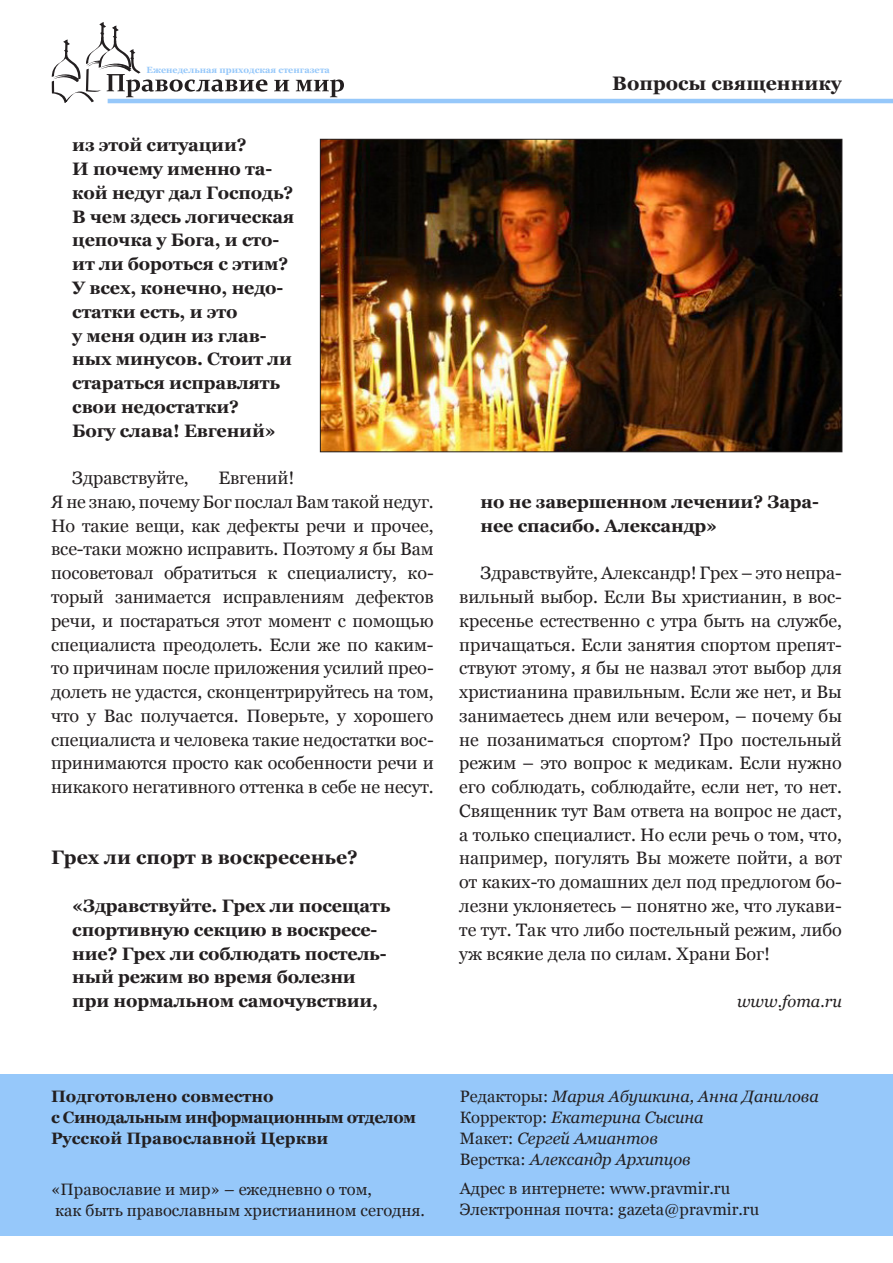
<style>
.page{position:relative;width:893px;height:1263px;background:#fff}
.page>*{position:absolute;margin:0;border:0;box-sizing:border-box;transform-origin:0 0}
.Podzagolovok{font:700 19.5px "Georgia";color:#231f20}
.kolontitul{font:700 19.5px "Georgia";color:#231f20}
.Text{font:18px/23.7px "Georgia";letter-spacing:-.005em;color:#231f20}
.text_vopros{font:700 18px/23.7px "Georgia";letter-spacing:-.01em;color:#231f20}
.t1{font:16.5px/21px "Georgia";color:#231f20}
.Bibliography{font:italic 16.5px/21px "Georgia";color:#231f20}
.t2{font:700 16.5px/21px "Georgia";color:#231f20}
.t3{font:700 9px "Georgia";color:#96c8fa}
.s1{font-style:normal}
</style>
<div class="page">
<div style="left:0;top:1074px;width:893px;height:162px;background:#96c8fa"></div>
<svg style="left:52px;top:22px;width:215px;height:81px"></svg>
<svg style="left:274px;top:80px;width:15px;height:11px"></svg>
<svg style="left:296px;top:79px;width:48px;height:18px"></svg>
<hr style="left:108px;top:99px;width:785px;height:4px;background:#96c8fa">
<img style="left:322px;top:141px;width:518px;height:309px">
<div style="left:320px;top:139px;width:522px;height:313px;border:1px solid #231f20"></div>
<p class="t3" style="left:147px;top:64px;width:185px">Еженедельная приходская стенгазета</p>
<p class="text_vopros" style="left:72px;top:133px;width:224px">из этой ситуации?<br>И почему именно та&shy;кой недуг дал Господь?<br>В чем здесь логическая цепочка у Бога, и сто&shy;ит ли бороться с этим?<br>У всех, конечно, недо&shy;статки есть, и это<br>у меня один из глав&shy;ных минусов. Стоит ли стараться исправлять свои недостатки?<br>Богу слава! Евгений»</p>
<p class="Text" style="left:72px;top:466px;width:118px">Здравствуйте,</p>
<p class="Text" style="left:51px;top:466px;width:384px;text-indent:167px">Евгений!<br>Я не знаю, почему Бог послал Вам такой недуг.<br>Но такие вещи, как дефекты речи и прочее, все-таки можно исправить. Поэтому я бы Вам посоветовал обратиться к специалисту, ко&shy;торый занимается исправлениям дефектов речи, и постараться этот момент с помощью специалиста преодолеть. Если же по каким&shy;то причинам после приложения усилий прео&shy;долеть не удастся, сконцентрируйтесь на том, что у Вас получается. Поверьте, у хорошего специалиста и человека такие недостатки вос&shy;принимаются просто как особенности речи и никакого негативного оттенка в себе не несут.</p>
<p class="Podzagolovok" style="left:51px;top:845px;width:308px">Грех ли спорт в воскресенье?</p>
<p class="text_vopros" style="left:72px;top:894px;width:320px">«Здравствуйте. Грех ли посещать спортивную секцию в воскресе&shy;ние? Грех ли соблюдать постель&shy;ный режим во время болезни при нормальном самочувствии,</p>
<p class="kolontitul" style="left:612px;top:71px;width:231px">Вопросы священнику</p>
<p class="text_vopros" style="left:480px;top:490px;width:340px">но не завершенном лечении? Зара&shy;нее спасибо. Александр»</p>
<p class="Text" style="left:459px;top:561px;width:384px;text-align:justify;text-indent:21px">Здравствуйте, Александр! Грех – это непра&shy;вильный выбор. Если Вы христианин, в вос&shy;кресенье естественно с утра быть на службе, причащаться. Если занятия спортом препят&shy;ствуют этому, я бы не назвал этот выбор для христианина правильным. Если же нет, и Вы занимаетесь днем или вечером, – почему бы не позаниматься спортом? Про постельный режим – это вопрос к медикам. Если нужно его соблюдать, соблюдайте, если нет, то нет.<br>Священник тут Вам ответа на вопрос не даст, а только специалист. Но если речь о том, что, например, погулять Вы можете пойти, а вот от каких-то домашних дел под предлогом бо&shy;лезни уклоняетесь – понятно же, что лукави&shy;те тут. Так что либо постельный режим, либо уж всякие дела по силам. Храни Бог!</p>
<p class="Bibliography" style="left:737px;top:991px;width:106px">www.foma.ru</p>
<p class="t2" style="left:51px;top:1085px;width:367px">Подготовлено совместно<br>с Синодальным информационным отделом<br>Русской Православной Церкви</p>
<p class="t1" style="left:51px;top:1179px;width:376px">«Православие и мир» – ежедневно о том,<br>как быть православным христианином сегодня.</p>
<p class="Bibliography" style="left:460px;top:1086px;width:361px"><span class="s1">Редакторы:</span> Мария Абушкина, Анна Данилова<br><span class="s1">Корректор:</span> Екатерина Сысина<br><span class="s1">Макет:</span> Сергей Амиантов<br><span class="s1">Верстка:</span> Александр Архипцов</p>
<p class="t1" style="left:460px;top:1178px;width:301px">Адрес в интернете: www.pravmir.ru<br>Электронная почта: gazeta@pravmir.ru</p>
</div>
